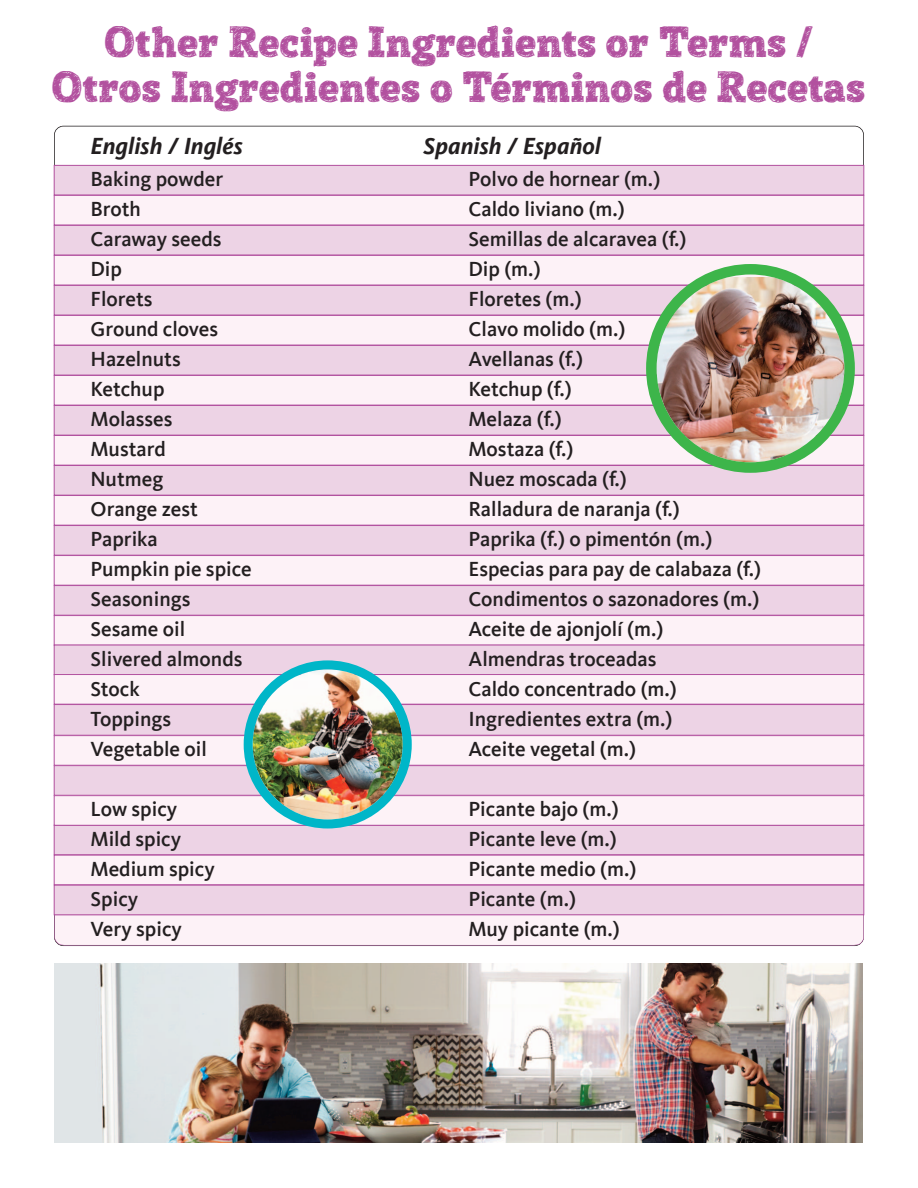
<style>
.page{position:relative;width:918px;height:1188px;background:#fff}
.page>*{position:absolute;margin:0;border:0;box-sizing:border-box;transform-origin:0 0}
.t1{font:42px/45px "Posterizer KG Sketch";color:#b2519f;text-align:center}
.t2{font:italic 700 24px "Kievit Offc";color:#231f20}
.t3{font:500 21px "Kievit Offc";color:#231f20}
</style>
<div class="page">
<div style="left:54px;top:825px;width:810px;height:30px;background:#edd3e5"></div>
<div style="left:54px;top:825px;width:810px;height:30px;border:1px solid #b2519f"></div>
<div style="left:54px;top:166px;width:810px;height:29px;background:#edd3e5"></div>
<div style="left:54px;top:165px;width:810px;height:30px;border:1px solid #b2519f"></div>
<div style="left:54px;top:196px;width:810px;height:29px;background:#fdf2f7"></div>
<div style="left:54px;top:195px;width:810px;height:30px;border:1px solid #b2519f"></div>
<div style="left:54px;top:226px;width:810px;height:29px;background:#edd3e5"></div>
<div style="left:54px;top:225px;width:810px;height:30px;border:1px solid #b2519f"></div>
<div style="left:54px;top:256px;width:810px;height:29px;background:#fdf2f7"></div>
<div style="left:54px;top:255px;width:810px;height:30px;border:1px solid #b2519f"></div>
<div style="left:54px;top:286px;width:810px;height:29px;background:#edd3e5"></div>
<div style="left:54px;top:285px;width:810px;height:30px;border:1px solid #b2519f"></div>
<div style="left:54px;top:316px;width:810px;height:29px;background:#fdf2f7"></div>
<div style="left:54px;top:315px;width:810px;height:30px;border:1px solid #b2519f"></div>
<div style="left:54px;top:346px;width:810px;height:29px;background:#edd3e5"></div>
<div style="left:54px;top:345px;width:810px;height:30px;border:1px solid #b2519f"></div>
<div style="left:54px;top:376px;width:810px;height:29px;background:#fdf2f7"></div>
<div style="left:54px;top:375px;width:810px;height:30px;border:1px solid #b2519f"></div>
<div style="left:54px;top:406px;width:810px;height:29px;background:#edd3e5"></div>
<div style="left:54px;top:405px;width:810px;height:30px;border:1px solid #b2519f"></div>
<div style="left:54px;top:436px;width:810px;height:29px;background:#fdf2f7"></div>
<div style="left:54px;top:435px;width:810px;height:30px;border:1px solid #b2519f"></div>
<div style="left:54px;top:466px;width:810px;height:29px;background:#edd3e5"></div>
<div style="left:54px;top:465px;width:810px;height:30px;border:1px solid #b2519f"></div>
<div style="left:54px;top:496px;width:810px;height:29px;background:#fdf2f7"></div>
<div style="left:54px;top:495px;width:810px;height:30px;border:1px solid #b2519f"></div>
<div style="left:54px;top:526px;width:810px;height:29px;background:#edd3e5"></div>
<div style="left:54px;top:525px;width:810px;height:30px;border:1px solid #b2519f"></div>
<div style="left:54px;top:556px;width:810px;height:29px;background:#fdf2f7"></div>
<div style="left:54px;top:555px;width:810px;height:30px;border:1px solid #b2519f"></div>
<div style="left:54px;top:586px;width:810px;height:29px;background:#edd3e5"></div>
<div style="left:54px;top:585px;width:810px;height:30px;border:1px solid #b2519f"></div>
<div style="left:54px;top:616px;width:810px;height:29px;background:#fdf2f7"></div>
<div style="left:54px;top:615px;width:810px;height:30px;border:1px solid #b2519f"></div>
<div style="left:54px;top:645px;width:810px;height:30px;background:#edd3e5"></div>
<div style="left:54px;top:645px;width:810px;height:30px;border:1px solid #b2519f"></div>
<div style="left:54px;top:675px;width:810px;height:29px;background:#fdf2f7"></div>
<div style="left:54px;top:674px;width:810px;height:30px;border:1px solid #b2519f"></div>
<div style="left:54px;top:705px;width:810px;height:30px;background:#edd3e5"></div>
<div style="left:54px;top:704px;width:810px;height:31px;border:1px solid #b2519f"></div>
<div style="left:54px;top:736px;width:810px;height:29px;background:#fdf2f7"></div>
<div style="left:54px;top:735px;width:810px;height:30px;border:1px solid #b2519f"></div>
<div style="left:54px;top:766px;width:810px;height:29px;background:#edd3e5"></div>
<div style="left:54px;top:765px;width:810px;height:30px;border:1px solid #b2519f"></div>
<div style="left:54px;top:796px;width:810px;height:29px;background:#fdf2f7"></div>
<div style="left:54px;top:795px;width:810px;height:30px;border:1px solid #b2519f"></div>
<div style="left:54px;top:855px;width:810px;height:30px;background:#fdf2f7"></div>
<div style="left:54px;top:855px;width:810px;height:30px;border:1px solid #b2519f"></div>
<div style="left:54px;top:885px;width:810px;height:30px;background:#edd3e5"></div>
<div style="left:54px;top:885px;width:810px;height:30px;border:1px solid #b2519f"></div>
<div style="left:54px;top:915px;width:810px;height:30px;background:#fdf2f7"></div>
<img style="left:646px;top:264px;width:209px;height:209px">
<img style="left:244px;top:660px;width:168px;height:168px">
<img style="left:55px;top:964px;width:808px;height:179px">
<h1 class="t1" style="left:52px;top:23px;width:816px">Other Recipe Ingredients or Terms /<br>Otros Ingredientes o Términos de Recetas</h1>
<p class="t2" style="left:91px;top:131px;width:154px">English / Inglés</p>
<p class="t2" style="left:424px;top:131px;width:179px">Spanish / Español</p>
<p class="t3" style="left:91px;top:166px;width:134px">Baking powder</p>
<p class="t3" style="left:469px;top:166px;width:193px">Polvo de hornear (m.)</p>
<p class="t3" style="left:91px;top:196px;width:52px">Broth</p>
<p class="t3" style="left:469px;top:196px;width:158px">Caldo liviano (m.)</p>
<p class="t3" style="left:91px;top:226px;width:133px">Caraway seeds</p>
<p class="t3" style="left:469px;top:226px;width:219px">Semillas de alcaravea (f.)</p>
<p class="t3" style="left:91px;top:256px;width:33px">Dip</p>
<p class="t3" style="left:469px;top:256px;width:74px">Dip (m.)</p>
<p class="t3" style="left:91px;top:286px;width:63px">Florets</p>
<p class="t3" style="left:469px;top:286px;width:115px">Floretes (m.)</p>
<p class="t3" style="left:91px;top:316px;width:129px">Ground cloves</p>
<p class="t3" style="left:469px;top:316px;width:158px">Clavo molido (m.)</p>
<p class="t3" style="left:91px;top:346px;width:92px">Hazelnuts</p>
<p class="t3" style="left:469px;top:346px;width:116px">Avellanas (f.)</p>
<p class="t3" style="left:91px;top:376px;width:75px">Ketchup</p>
<p class="t3" style="left:469px;top:376px;width:105px">Ketchup (f.)</p>
<p class="t3" style="left:91px;top:406px;width:83px">Molasses</p>
<p class="t3" style="left:469px;top:406px;width:95px">Melaza (f.)</p>
<p class="t3" style="left:91px;top:436px;width:77px">Mustard</p>
<p class="t3" style="left:469px;top:436px;width:106px">Mostaza (f.)</p>
<p class="t3" style="left:91px;top:466px;width:74px">Nutmeg</p>
<p class="t3" style="left:469px;top:466px;width:160px">Nuez moscada (f.)</p>
<p class="t3" style="left:91px;top:496px;width:109px">Orange zest</p>
<p class="t3" style="left:469px;top:496px;width:213px">Ralladura de naranja (f.)</p>
<p class="t3" style="left:91px;top:526px;width:69px">Paprika</p>
<p class="t3" style="left:469px;top:526px;width:245px">Paprika (f.) o pimentón (m.)</p>
<p class="t3" style="left:91px;top:556px;width:163px">Pumpkin pie spice</p>
<p class="t3" style="left:469px;top:556px;width:294px">Especias para pay de calabaza (f.)</p>
<p class="t3" style="left:91px;top:586px;width:101px">Seasonings</p>
<p class="t3" style="left:468px;top:586px;width:293px">Condimentos o sazonadores (m.)</p>
<p class="t3" style="left:91px;top:616px;width:96px">Sesame oil</p>
<p class="t3" style="left:469px;top:616px;width:196px">Aceite de ajonjolí (m.)</p>
<p class="t3" style="left:91px;top:646px;width:153px">Slivered almonds</p>
<p class="t3" style="left:469px;top:646px;width:189px">Almendras troceadas</p>
<p class="t3" style="left:91px;top:676px;width:51px">Stock</p>
<p class="t3" style="left:469px;top:676px;width:210px">Caldo concentrado (m.)</p>
<p class="t3" style="left:91px;top:706px;width:82px">Toppings</p>
<p class="t3" style="left:469px;top:706px;width:206px">Ingredientes extra (m.)</p>
<p class="t3" style="left:91px;top:736px;width:118px">Vegetable oil</p>
<p class="t3" style="left:469px;top:736px;width:169px">Aceite vegetal (m.)</p>
<p class="t3" style="left:91px;top:796px;width:88px">Low spicy</p>
<p class="t3" style="left:469px;top:796px;width:152px">Picante bajo (m.)</p>
<p class="t3" style="left:91px;top:826px;width:92px">Mild spicy</p>
<p class="t3" style="left:469px;top:826px;width:150px">Picante leve (m.)</p>
<p class="t3" style="left:91px;top:856px;width:126px">Medium spicy</p>
<p class="t3" style="left:469px;top:856px;width:169px">Picante medio (m.)</p>
<p class="t3" style="left:91px;top:886px;width:49px">Spicy</p>
<p class="t3" style="left:469px;top:886px;width:109px">Picante (m.)</p>
<p class="t3" style="left:91px;top:916px;width:93px">Very spicy</p>
<p class="t3" style="left:469px;top:916px;width:153px">Muy picante (m.)</p>
</div>
